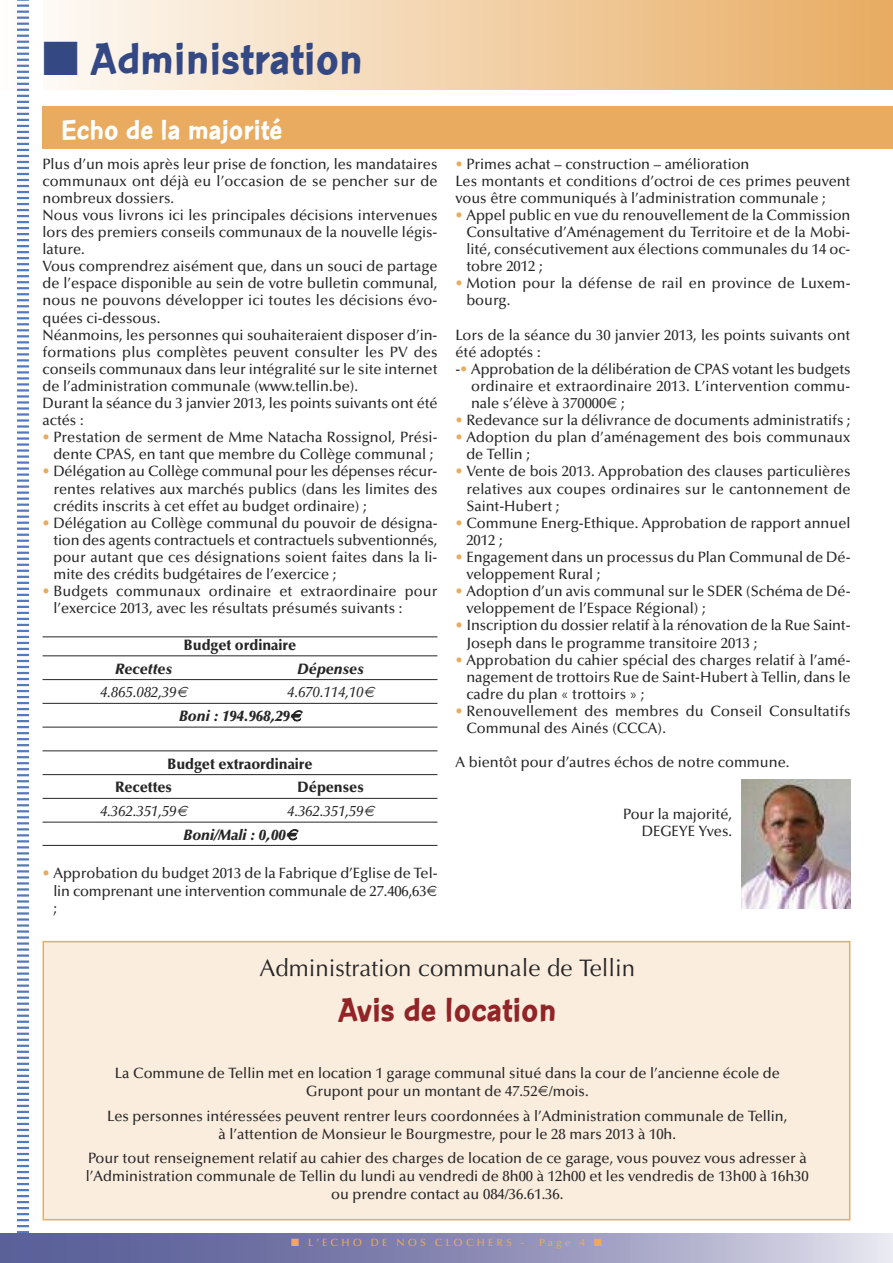
<style>
.page{position:relative;width:893px;height:1263px;background:#fff}
.page>*{position:absolute;margin:0;border:0;box-sizing:border-box;transform-origin:0 0}
.t1{font:700 48px "Con Brush";color:#344983}
.t2{font:700 36px "Con Brush";color:#912427}
.t3{font:700 30px "Con Brush";color:#fff}
.t4{font:24px "Optima";color:#272627}
.t5{font:500 15px/17.1px "Optima";color:#272627}
.t6{font:900 15px/23.7px "Optima";color:#272627}
.t7{font:italic 500 15px "Optima";color:#272627}
.t8{font:italic 900 15px "Optima";color:#272627}
.t9{font:500 10.5px "Optima";letter-spacing:.3em;color:#e8ab60}
.s1{color:#e8ab60}
</style>
<div class="page">
<div style="left:0;top:0;width:893px;height:89px;background:linear-gradient(to right,#fffefd,#e8ab61)"></div>
<div style="left:17px;top:0;width:26px;height:1263px;background:#fff"></div>
<svg style="left:17px;top:0;width:12px;height:1233px"></svg>
<svg style="left:0;top:1233px;width:893px;height:30px;background:#8f90b8"></svg>
<hr style="left:43px;top:636px;width:394px;height:1px;background:#272627">
<hr style="left:43px;top:655px;width:394px;height:1px;background:#272627">
<hr style="left:43px;top:679px;width:394px;height:1px;background:#272627">
<hr style="left:43px;top:703px;width:394px;height:1px;background:#272627">
<hr style="left:43px;top:727px;width:394px;height:1px;background:#272627">
<hr style="left:43px;top:750px;width:394px;height:1px;background:#272627">
<hr style="left:43px;top:774px;width:394px;height:1px;background:#272627">
<hr style="left:43px;top:798px;width:394px;height:1px;background:#272627">
<hr style="left:43px;top:822px;width:394px;height:1px;background:#272627">
<hr style="left:43px;top:845px;width:394px;height:1px;background:#272627">
<div style="left:43px;top:106px;width:850px;height:43px;background:#e8ab60"></div>
<img style="left:741px;top:779px;width:109px;height:129px">
<div style="left:44px;top:942px;width:805px;height:277px;background:#faedde"></div>
<div style="left:43px;top:941px;width:807px;height:279px;border:2px solid #e8ab60"></div>
<h1 class="t1" style="left:43px;top:30px;width:322px">■ Administration</h1>
<h3 class="t3" style="left:61px;top:111px;width:223px">Echo de la majorité</h3>
<p class="t5" style="left:43px;top:157px;width:396px">Plus d’un mois après leur prise de fonction, les mandataires communaux ont déjà eu l’occasion de se pencher sur de nombreux dossiers.<br>Nous vous livrons ici les principales décisions intervenues lors des premiers conseils communaux de la nouvelle légis&shy;lature.<br>Vous comprendrez aisément que, dans un souci de partage de l’espace disponible au sein de votre bulletin communal, nous ne pouvons développer ici toutes les décisions évo&shy;quées ci-dessous.<br>Néanmoins, les personnes qui souhaiteraient disposer d’in&shy;formations plus complètes peuvent consulter les PV des conseils communaux dans leur intégralité sur le site internet de l’administration communale (www.tellin.be).<br>Durant la séance du 3 janvier 2013, les points suivants ont été actés :</p>
<p class="t5" style="left:43px;top:430px;width:396px;text-align:center"><span class="s1">•</span> Prestation de serment de Mme Natacha Rossignol, Prési&shy;dente CPAS, en tant que membre du Collège communal ;</p>
<p class="t5" style="left:53px;top:464px;width:386px;text-align:justify;text-indent:-11px"><span class="s1">•</span> Délégation au Collège communal pour les dépenses récur&shy;rentes relatives aux marchés publics (dans les limites des crédits inscrits à cet effet au budget ordinaire) ;</p>
<p class="t5" style="left:53px;top:516px;width:386px;text-align:justify;text-indent:-11px"><span class="s1">•</span> Délégation au Collège communal du pouvoir de désigna&shy;tion des agents contractuels et contractuels subventionnés, pour autant que ces désignations soient faites dans la li&shy;mite des crédits budgétaires de l’exercice ;</p>
<p class="t5" style="left:53px;top:584px;width:386px;text-indent:-11px"><span class="s1">•</span> Budgets communaux ordinaire et extraordinaire pour l’exercice 2013, avec les résultats présumés suivants :</p>
<p class="t6" style="left:184px;top:634px;width:114px">Budget ordinaire</p>
<p class="t8" style="left:115px;top:662px;width:58px">Recettes</p>
<p class="t8" style="left:298px;top:662px;width:68px">Dépenses</p>
<p class="t7" style="left:100px;top:686px;width:78px">4.865.082,39</p>
<p class="t7" style="left:287px;top:686px;width:78px">4.670.114,10</p>
<p class="t8" style="left:179px;top:710px;width:113px">Boni : 194.968,29</p>
<p class="t6" style="left:115px;top:753px;width:199px;text-indent:52px">Budget extraordinaire<br>Recettes</p>
<p class="t6" style="left:298px;top:777px;width:68px">Dépenses</p>
<p class="t7" style="left:100px;top:805px;width:78px">4.362.351,59</p>
<p class="t7" style="left:287px;top:805px;width:78px">4.362.351,59</p>
<p class="t8" style="left:183px;top:829px;width:104px">Boni/Mali : 0,00</p>
<p class="t5" style="left:53px;top:866px;width:386px;text-indent:-11px"><span class="s1">•</span> Approbation du budget 2013 de la Fabrique d’Eglise de Tel&shy;lin comprenant une intervention communale de 27.406,63<br>;</p>
<p class="t5" style="left:455px;top:157px;width:396px"><span class="s1">•</span> Primes achat – construction – amélioration<br>Les montants et conditions d’octroi de ces primes peuvent vous être communiqués à l’administration communale ;</p>
<p class="t5" style="left:466px;top:208px;width:386px;text-align:justify;text-indent:-11px"><span class="s1">•</span> Appel public en vue du renouvellement de la Commission Consultative d’Aménagement du Territoire et de la Mobi&shy;lité, consécutivement aux élections communales du 14 oc&shy;tobre 2012 ;</p>
<p class="t5" style="left:466px;top:276px;width:386px;text-indent:-11px"><span class="s1">•</span> Motion pour la défense de rail en province de Luxem&shy;bourg.</p>
<p class="t5" style="left:455px;top:328px;width:396px">Lors de la séance du 30 janvier 2013, les points suivants ont</p>
<p class="t5" style="left:455px;top:345px;width:87px">été adoptés :</p>
<p class="t5" style="left:455px;top:362px;width:397px">-<span class="s1">•</span> Approbation de la délibération de CPAS votant les budgets</p>
<p class="t5" style="left:471px;top:379px;width:381px">ordinaire et extraordinaire 2013. L’intervention commu-</p>
<p class="t5" style="left:471px;top:396px;width:155px">nale s’élève à 370000 ;</p>
<p class="t5" style="left:455px;top:413px;width:396px"><span class="s1">•</span> Redevance sur la délivrance de documents administratifs ;</p>
<p class="t5" style="left:466px;top:430px;width:386px;text-indent:-11px"><span class="s1">•</span> Adoption du plan d’aménagement des bois communaux de Tellin ;</p>
<p class="t5" style="left:466px;top:464px;width:386px;text-align:justify;text-indent:-11px"><span class="s1">•</span> Vente de bois 2013. Approbation des clauses particulières relatives aux coupes ordinaires sur le cantonnement de Saint-Hubert ;</p>
<p class="t5" style="left:466px;top:516px;width:386px;text-indent:-11px"><span class="s1">•</span> Commune Energ-Ethique. Approbation de rapport annuel<br>2012 ;</p>
<p class="t5" style="left:466px;top:550px;width:386px;text-indent:-11px"><span class="s1">•</span> Engagement dans un processus du Plan Communal de Dé&shy;veloppement Rural ;</p>
<p class="t5" style="left:466px;top:584px;width:386px;text-indent:-11px"><span class="s1">•</span> Adoption d’un avis communal sur le SDER (Schéma de Dé&shy;veloppement de l’Espace Régional) ;</p>
<p class="t5" style="left:466px;top:618px;width:386px;text-indent:-11px"><span class="s1">•</span> Inscription du dossier relatif à la rénovation de la Rue Saint-<br>Joseph dans le programme transitoire 2013 ;</p>
<p class="t5" style="left:466px;top:652px;width:386px;text-align:justify;text-indent:-11px"><span class="s1">•</span> Approbation du cahier spécial des charges relatif à l’amé&shy;nagement de trottoirs Rue de Saint-Hubert à Tellin, dans le cadre du plan « trottoirs » ;</p>
<p class="t5" style="left:466px;top:704px;width:386px;text-indent:-11px"><span class="s1">•</span> Renouvellement des membres du Conseil Consultatifs<br>Communal des Ainés (CCCA).</p>
<p class="t5" style="left:455px;top:755px;width:335px">A bientôt pour d’autres échos de notre commune.</p>
<p class="t5" style="left:623px;top:806px;width:110px;text-align:right">Pour la majorité,<br>DEGEYE Yves.</p>
<h3 class="t4" style="left:260px;top:958px;width:377px">Administration communale de Tellin</h3>
<h2 class="t2" style="left:338px;top:988px;width:220px">Avis de location</h2>
<p class="t5" style="left:115px;top:1066px;width:666px;line-height:18px;text-align:center">La Commune de Tellin met en location 1 garage communal situé dans la cour de l’ancienne école de<br>Grupont pour un montant de 47.52 /mois.</p>
<p class="t5" style="left:107px;top:1108px;width:682px;line-height:18px;text-align:center">Les personnes intéressées peuvent rentrer leurs coordonnées à l’Administration communale de Tellin, à l’attention de Monsieur le Bourgmestre, pour le 28 mars 2013 à 10h.</p>
<p class="t5" style="left:86px;top:1150px;width:724px;line-height:18px;text-align:center">Pour tout renseignement relatif au cahier des charges de location de ce garage, vous pouvez vous adresser à l’Administration communale de Tellin du lundi au vendredi de 8h00 à 12h00 et les vendredis de 13h00 à 16h30 ou prendre contact au 084/36.61.36.</p>
<p class="t9" style="left:291px;top:1238px;width:235px">■ L’ECHO DE NOS CLOCHERS -</p>
<p class="t9" style="left:539px;top:1238px;width:64px">Page 4 ■</p>
</div>
